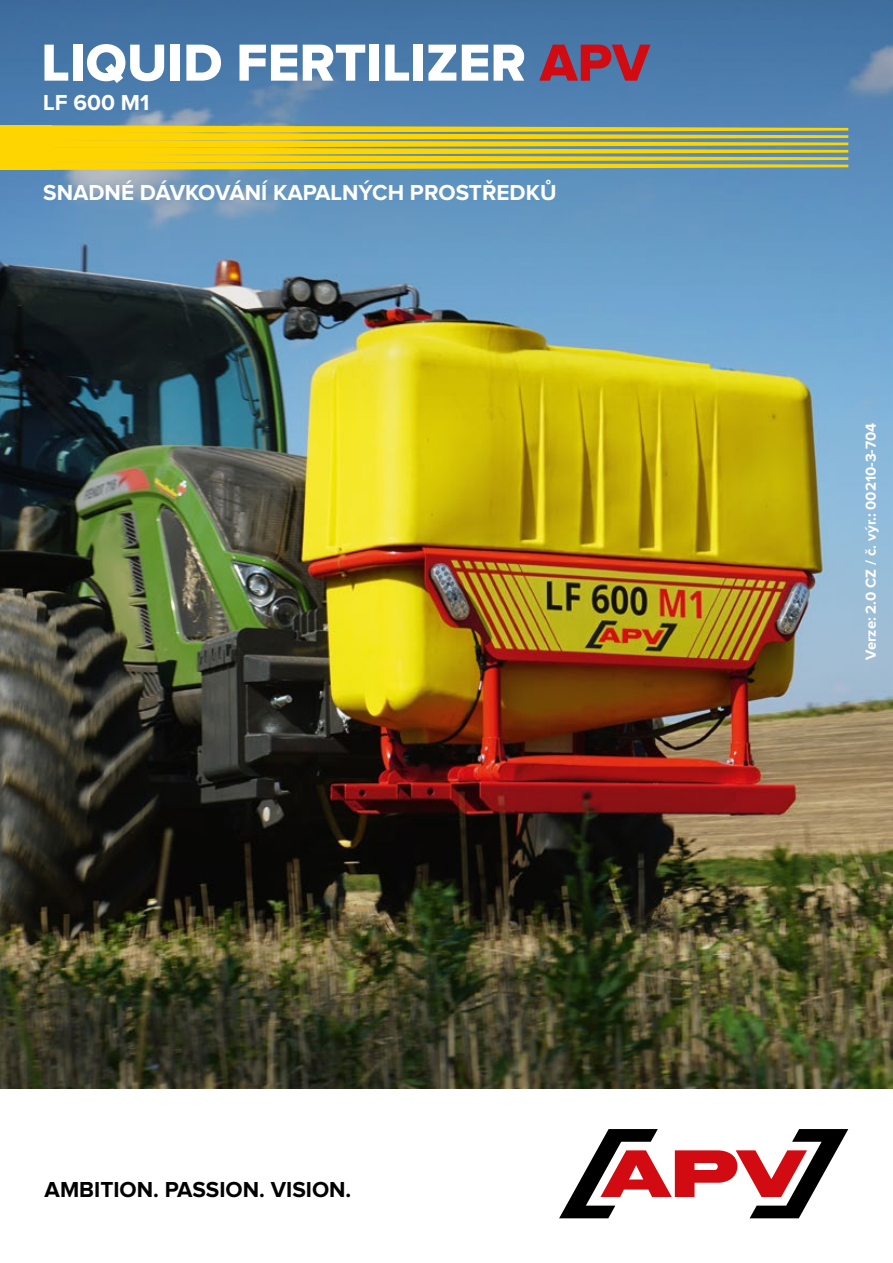
<style>
.page{position:relative;width:893px;height:1263px;background:#fff}
.page>*{position:absolute;margin:0;border:0;box-sizing:border-box;transform-origin:0 0}
.t1{font:54px "Proxima Nova Extrabld";color:#fff}
.t2{font:700 22.5px "Proxima Nova";color:#fff}
.t3{font:700 22.5px "Proxima Nova";color:#000}
.t4{font:700 15px "Proxima Nova";color:#fff}
.s1{color:#d20a11}
</style>
<div class="page">
<img style="left:0;top:421px;width:893px;height:668px">
<svg style="left:0;top:0;width:893px;height:421px;background:#638896"></svg>
<svg style="left:559px;top:1129px;width:289px;height:89px"></svg>
<svg style="left:51px;top:125px;width:797px;height:45px;background:#cebf37"></svg>
<div style="left:0;top:125px;width:51px;height:45px;background:#ffd500"></div>
<h1 class="t1" style="left:41px;top:38px;width:610px">LIQUID FERTILIZER <span class="s1">APV</span></h1>
<p class="t2" style="left:43px;top:90px;width:108px">LF 600 M1</p>
<p class="t2" style="left:43px;top:180px;width:515px">SNADNÉ DÁVKOVÁNÍ KAPALNÝCH PROSTŘEDKŮ</p>
<p class="t3" style="left:45px;top:1177px;width:308px">AMBITION. PASSION. VISION.</p>
<p class="t4" style="left:862px;top:660px;width:238px;rotate:-90deg">Verze: 2.0 CZ / č. výr.: 00210-3-704</p>
</div>
